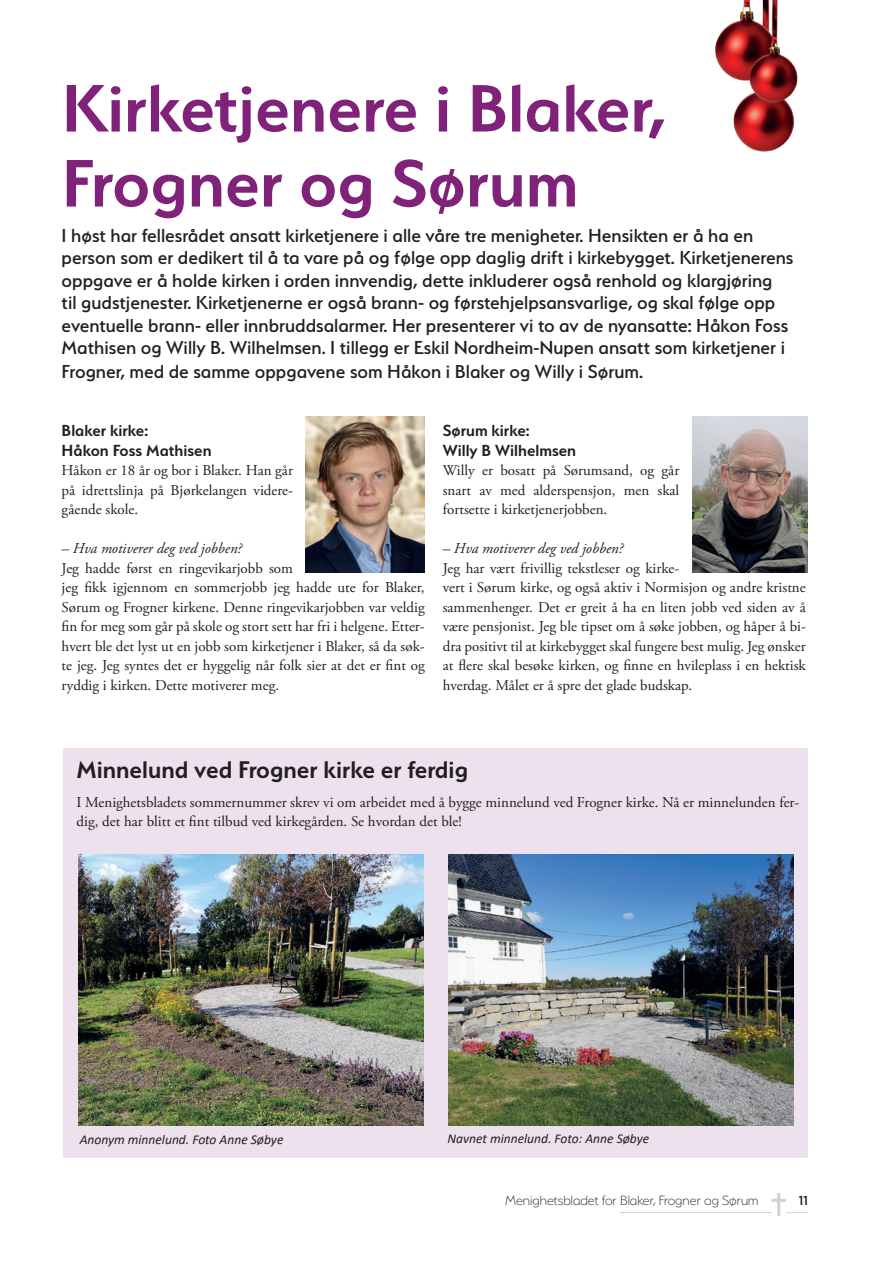
<style>
.page{position:relative;width:893px;height:1263px;background:#fff}
.page>*{position:absolute;margin:0;border:0;box-sizing:border-box;transform-origin:0 0}
.t1{font:600 75px/75px "Serenity";color:#80227a}
.t2{font:600 27px "Serenity";color:#231f20}
.t3{font:500 21px/22.8px "Serenity";color:#231f20}
.t4{font:600 18px/19.5px "Serenity";color:#231f20}
.t5{font:15px/19.5px "Adobe Garamond Pro";color:#231f20}
.t6{font:italic 15px "Adobe Garamond Pro";color:#231f20}
.t7{font:200 15px "Serenity";color:#231f20}
.t8{font:500 15px "Serenity";color:#231f20}
.t9{font:italic 13.5px "Calibri";color:#231f20}
</style>
<div class="page">
<div style="left:64px;top:748px;width:744px;height:409px;background:#ece1ec"></div>
<img style="left:79px;top:854px;width:344px;height:272px">
<img style="left:449px;top:854px;width:344px;height:272px">
<img style="left:306px;top:417px;width:118px;height:156px">
<img style="left:692px;top:417px;width:116px;height:156px">
<hr style="left:620px;top:1212px;width:151px;height:1px;background:#d1d2d4">
<svg style="left:771px;top:1193px;width:37px;height:23px"></svg>
<img style="left:715px;top:0;width:83px;height:152px">
<h1 class="t1" style="left:62px;top:70px;width:606px">Kirketjenere i Blaker,<br>Frogner og Sørum</h1>
<p class="t3" style="left:62px;top:224px;width:733px">I høst har fellesrådet ansatt kirketjenere i alle våre tre menigheter. Hensikten er å ha en person som er dedikert til å ta vare på og følge opp daglig drift i kirkebygget. Kirketjenerens oppgave er å holde kirken i orden innvendig, dette inkluderer også renhold og klargjøring<br>til gudstjenester. Kirketjenerne er også brann- og førstehjelpsansvarlige, og skal følge opp eventuelle brann- eller innbruddsalarmer. Her presenterer vi to av de nyansatte: Håkon Foss Mathisen og Willy B. Wilhelmsen. I tillegg er Eskil Nordheim-Nupen ansatt som kirketjener i Frogner, med de samme oppgavene som Håkon i Blaker og Willy i Sørum.</p>
<p class="t4" style="left:62px;top:421px;width:151px">Blaker kirke:<br>Håkon Foss Mathisen</p>
<p class="t5" style="left:62px;top:461px;width:233px;text-align:justify">Håkon er 18 år og bor i Blaker. Han går på idrettslinja på Bjørkelangen videre&shy;gående skole.</p>
<p class="t6" style="left:62px;top:539px;width:182px">– Hva motiverer deg ved jobben?</p>
<p class="t5" style="left:62px;top:559px;width:365px">Jeg hadde først en ringevikarjobb som<br>jeg fikk igjennom en sommerjobb jeg hadde ute for Blaker, Sørum og Frogner kirkene. Denne ringevikarjobben var veldig fin for meg som går på skole og stort sett har fri i helgene. Etter&shy;hvert ble det lyst ut en jobb som kirketjener i Blaker, så da søk&shy;te jeg. Jeg syntes det er hyggelig når folk sier at det er fint og ryddig i kirken. Dette motiverer meg.</p>
<p class="t4" style="left:443px;top:421px;width:135px">Sørum kirke:<br>Willy B Wilhelmsen</p>
<p class="t5" style="left:443px;top:461px;width:238px;text-align:justify">Willy er bosatt på Sørumsand, og går snart av med alderspensjon, men skal fortsette i kirketjenerjobben.</p>
<p class="t6" style="left:443px;top:539px;width:182px">– Hva motiverer deg ved jobben?</p>
<p class="t5" style="left:443px;top:559px;width:365px">Jeg har vært frivillig tekstleser og kirke-<br>vert i Sørum kirke, og også aktiv i Normisjon og andre kristne sammenhenger. Det er greit å ha en liten jobb ved siden av å være pensjonist. Jeg ble tipset om å søke jobben, og håper å bi&shy;dra positivt til at kirkebygget skal fungere best mulig. Jeg ønsker at flere skal besøke kirken, og finne en hvileplass i en hektisk hverdag. Målet er å spre det glade budskap.</p>
<h2 class="t2" style="left:77px;top:755px;width:393px">Minnelund ved Frogner kirke er ferdig</h2>
<p class="t5" style="left:77px;top:793px;width:724px">I Menighetsbladets sommernummer skrev vi om arbeidet med å bygge minnelund ved Frogner kirke. Nå er minnelunden fer&shy;dig, det har blitt et fint tilbud ved kirkegården. Se hvordan det ble!</p>
<p class="t9" style="left:80px;top:1130px;width:205px">Anonym minnelund. Foto Anne Søbye</p>
<p class="t9" style="left:448px;top:1129px;width:203px">Navnet minnelund. Foto: Anne Søbye</p>
<p class="t7" style="left:505px;top:1193px;width:255px">Menighetsbladet for Blaker, Frogner og Sørum</p>
<p class="t8" style="left:799px;top:1192px;width:10px">11</p>
</div>
